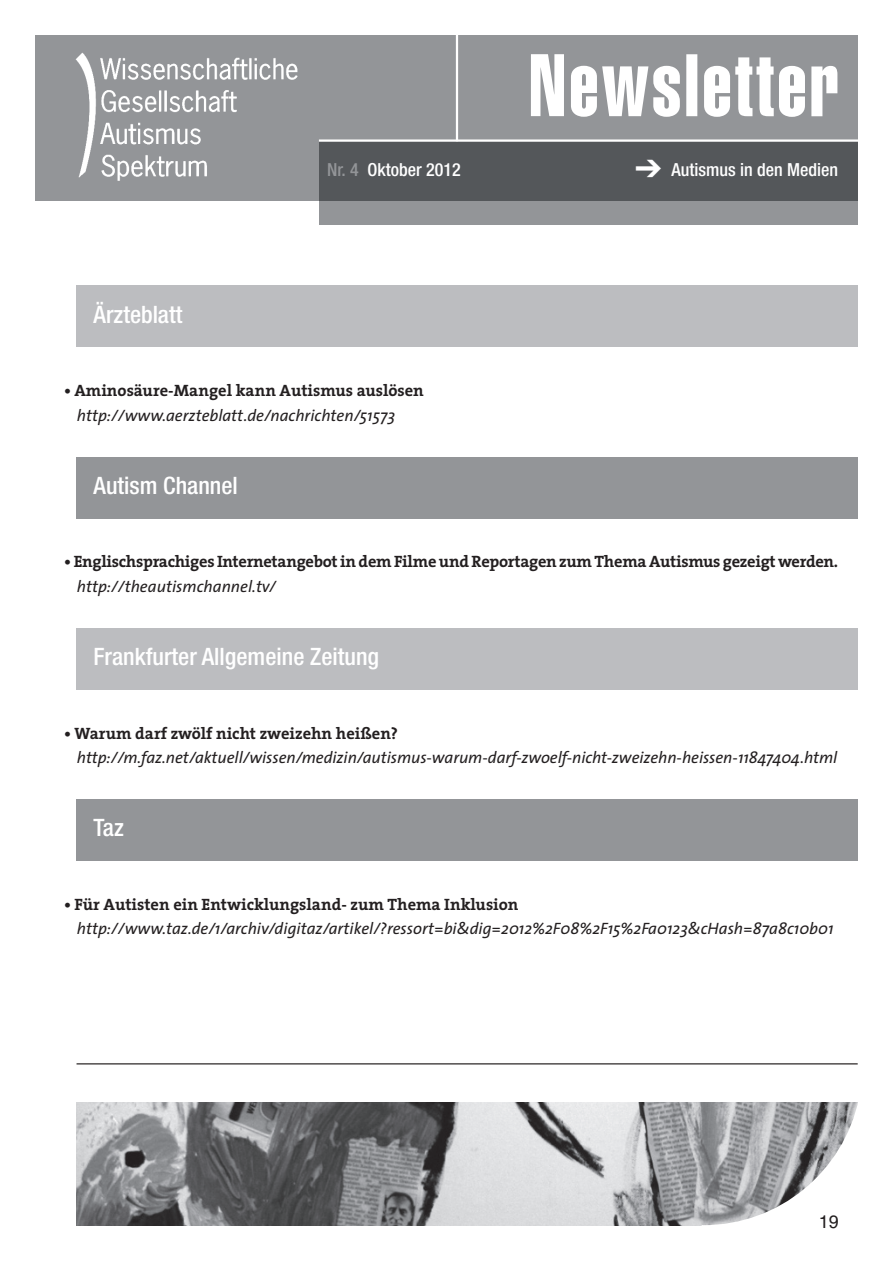
<style>
.page{position:relative;width:893px;height:1263px;background:#fff}
.page>*{position:absolute;margin:0;border:0;box-sizing:border-box;transform-origin:0 0}
.t1{font:87px "Helvetica Extra Compressed";letter-spacing:.04em;color:#fff}
.Links_Head{font:500 condensed 24px "Helvetica Neue";color:#fff}
.t2{font:500 condensed 18px "Helvetica Neue";color:#fff}
.t3{font:18px "Helvetica";color:#231f20}
.t4{font:italic 16.5px "The Sans";color:#231f20}
.Fließtext_ohne_Einzu{font:700 16.5px "The Serif";letter-spacing:-.005em;color:#231f20}
.s1{color:#939598}
</style>
<div class="page">
<div style="left:35px;top:35px;width:823px;height:166px;background:#939598"></div>
<svg style="left:319px;top:142px;width:539px;height:83px;background:#66696c"></svg>
<hr style="left:319px;top:139px;width:547px;height:3px;background:#fff">
<img style="left:75px;top:52px;width:223px;height:129px">
<hr style="left:456px;top:29px;width:2px;height:112px;background:#fff">
<img style="left:77px;top:1103px;width:625px;height:122px">
<svg style="left:702px;top:1102px;width:156px;height:124px"></svg>
<div style="left:77px;top:457px;width:781px;height:62px;background:#939598"></div>
<div style="left:77px;top:286px;width:781px;height:61px;background:#bcbdc0"></div>
<div style="left:77px;top:628px;width:781px;height:62px;background:#bcbdc0"></div>
<hr style="left:77px;top:1063px;width:781px;height:1px;background:#231f20">
<div style="left:77px;top:800px;width:781px;height:61px;background:#939598"></div>
<svg style="left:650px;top:161px;width:25px;height:17px"></svg>
<p class="t1" style="left:529px;top:33px;width:312px">Newsletter</p>
<p class="Links_Head" style="left:94px;top:300px;width:90px">Ärzteblatt</p>
<p class="t2" style="left:635px;top:159px;width:204px">➔ Autismus in den Medien</p>
<p class="t2" style="left:327px;top:159px;width:135px"><span class="s1">Nr. 4</span> Oktober 2012</p>
<p class="t2" style="left:686px;top:159px;width:156px">Neuigkeiten der WGAS</p>
<p class="Fließtext_ohne_Einzu" style="left:64px;top:377px;width:361px">• Aminosäure-Mangel kann Autismus auslösen</p>
<p class="t4" style="left:77px;top:401px;width:320px">http://www.aerzteblatt.de/nachrichten/51573</p>
<p class="Links_Head" style="left:94px;top:471px;width:146px">Autism Channel</p>
<p class="Fließtext_ohne_Einzu" style="left:64px;top:548px;width:775px">• Englischsprachiges Internetangebot in dem Filme und Reportagen zum Thema Autismus gezeigt werden.</p>
<p class="t4" style="left:77px;top:573px;width:201px">http://theautismchannel.tv/</p>
<p class="Links_Head" style="left:94px;top:642px;width:287px">Frankfurter Allgemeine Zeitung</p>
<p class="Fließtext_ohne_Einzu" style="left:64px;top:719px;width:335px">• Warum darf zwölf nicht zweizehn heißen?</p>
<p class="t4" style="left:77px;top:744px;width:762px">http://m.faz.net/aktuell/wissen/medizin/autismus-warum-darf-zwoelf-nicht-zweizehn-heissen-11847404.html</p>
<p class="Links_Head" style="left:94px;top:814px;width:32px">Taz</p>
<p class="Fließtext_ohne_Einzu" style="left:64px;top:890px;width:456px">• Für Autisten ein Entwicklungsland- zum Thema Inklusion</p>
<p class="t4" style="left:77px;top:915px;width:758px">http://www.taz.de/1/archiv/digitaz/artikel/?ressort=bi&amp;dig=2012%2F08%2F15%2Fa0123&amp;cHash=87a8c10b01</p>
<p class="t3" style="left:819px;top:1211px;width:22px">19</p>
</div>
